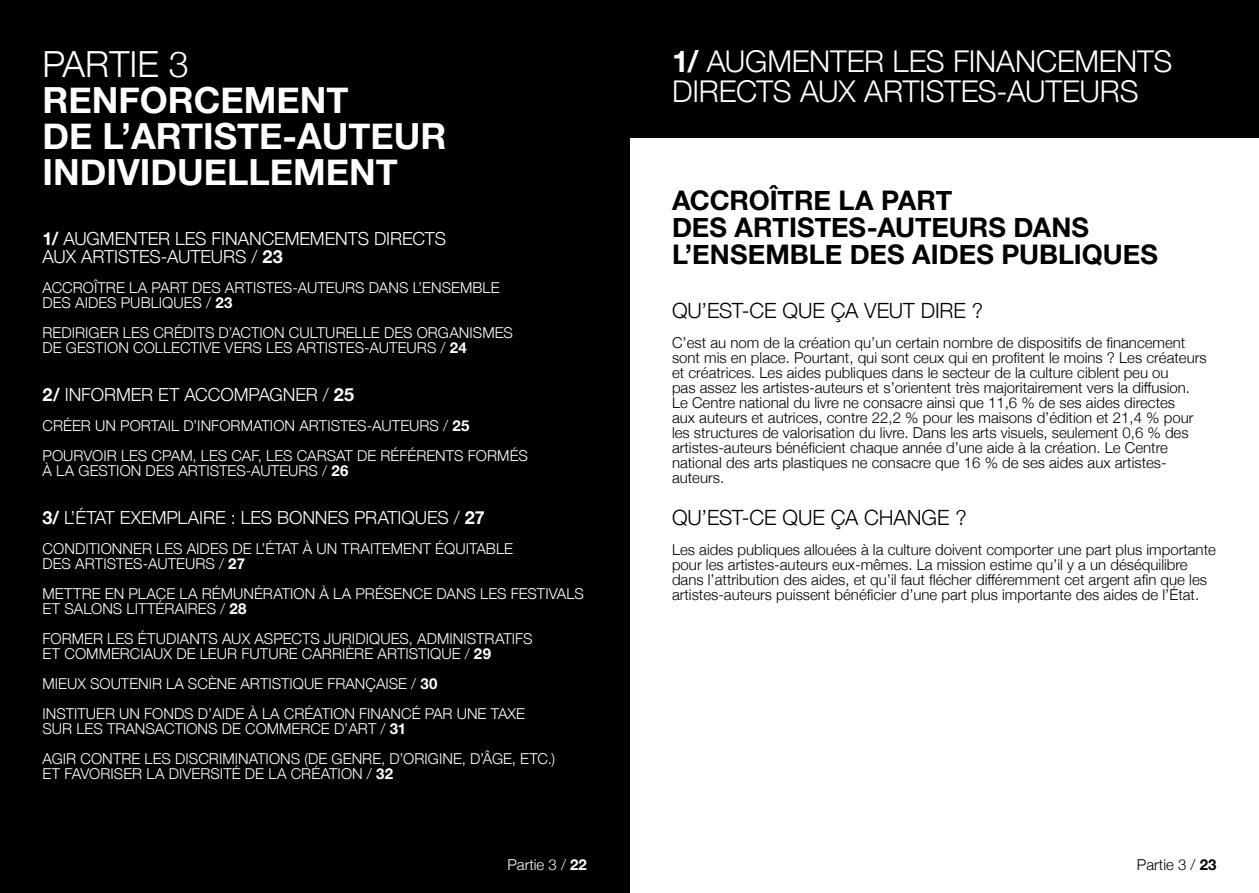
<style>
.page{position:relative;width:1259px;height:893px;background:#fff}
.page>*{position:absolute;margin:0;border:0;box-sizing:border-box;transform-origin:0 0}
.t1{font:700 36px "Helvetica Neue";color:#fff}
.t2{font:300 36px "Helvetica Neue";color:#fff}
.t3{font:300 30px/30px "Helvetica Neue";letter-spacing:-.005em;color:#fff}
.t4{font:700 27px/27px "Helvetica Neue";color:#000}
.t5{font:300 21px "Helvetica Neue";letter-spacing:-.005em;color:#000}
.t6{font:300 18px "Helvetica Neue";letter-spacing:-.005em;color:#fff}
.t7{font:300 15px/15px "Helvetica Neue";color:#000}
.t8{font:300 15px/15px "Helvetica Neue";letter-spacing:.005em;color:#fff}
.s1{font-weight:700}
</style>
<div class="page">
<div style="left:0;top:0;width:629px;height:893px;background:#000"></div>
<div style="left:629px;top:0;width:630px;height:138px;background:#000"></div>
<p class="t2" style="left:43px;top:35px;width:148px">PARTIE 3</p>
<p class="t1" style="left:43px;top:72px;width:308px">RENFORCEMENT</p>
<p class="t1" style="left:43px;top:108px;width:405px">DE L’ARTISTE-AUTEUR</p>
<p class="t1" style="left:43px;top:144px;width:357px">INDIVIDUELLEMENT</p>
<p class="t6" style="left:43px;top:224px;width:405px"><span class="s1">1/</span> AUGMENTER LES FINANCEMEMENTS DIRECTS</p>
<p class="t6" style="left:43px;top:242px;width:242px">AUX ARTISTES-AUTEURS / <span class="s1">23</span></p>
<p class="t8" style="left:43px;top:279px;width:458px">ACCROÎTRE LA PART DES ARTISTES-AUTEURS DANS L’ENSEMBLE</p>
<p class="t8" style="left:43px;top:294px;width:191px">DES AIDES PUBLIQUES / <span class="s1">23</span></p>
<p class="t8" style="left:43px;top:324px;width:472px">REDIRIGER LES CRÉDITS D’ACTION CULTURELLE DES ORGANISMES</p>
<p class="t8" style="left:43px;top:339px;width:426px">DE GESTION COLLECTIVE VERS LES ARTISTES-AUTEURS / <span class="s1">24</span></p>
<p class="t6" style="left:43px;top:380px;width:313px"><span class="s1">2/</span> INFORMER ET ACCOMPAGNER / <span class="s1">25</span></p>
<p class="t8" style="left:43px;top:417px;width:428px">CRÉER UN PORTAIL D’INFORMATION ARTISTES-AUTEURS / <span class="s1">25</span></p>
<p class="t8" style="left:43px;top:447px;width:487px">POURVOIR LES CPAM, LES CAF, LES CARSAT DE RÉFÉRENTS FORMÉS</p>
<p class="t8" style="left:43px;top:462px;width:307px">À LA GESTION DES ARTISTES-AUTEURS / <span class="s1">26</span></p>
<p class="t6" style="left:43px;top:503px;width:444px"><span class="s1">3/</span> L’ÉTAT EXEMPLAIRE : LES BONNES PRATIQUES / <span class="s1">27</span></p>
<p class="t8" style="left:43px;top:540px;width:472px">CONDITIONNER LES AIDES DE L’ÉTAT À UN TRAITEMENT ÉQUITABLE</p>
<p class="t8" style="left:43px;top:555px;width:204px">DES ARTISTES-AUTEURS / <span class="s1">27</span></p>
<p class="t8" style="left:43px;top:585px;width:543px">METTRE EN PLACE LA RÉMUNÉRATION À LA PRÉSENCE DANS LES FESTIVALS<br>ET SALONS LITTÉRAIRES / <span class="s1">28</span></p>
<p class="t8" style="left:43px;top:630px;width:491px">FORMER LES ÉTUDIANTS AUX ASPECTS JURIDIQUES, ADMINISTRATIFS</p>
<p class="t8" style="left:43px;top:645px;width:450px">ET COMMERCIAUX DE LEUR FUTURE CARRIÈRE ARTISTIQUE / <span class="s1">29</span></p>
<p class="t8" style="left:43px;top:675px;width:396px">MIEUX SOUTENIR LA SCÈNE ARTISTIQUE FRANÇAISE / <span class="s1">30</span></p>
<p class="t8" style="left:43px;top:705px;width:484px">INSTITUER UN FONDS D’AIDE À LA CRÉATION FINANCÉ PAR UNE TAXE</p>
<p class="t8" style="left:43px;top:720px;width:365px">SUR LES TRANSACTIONS DE COMMERCE D’ART / <span class="s1">31</span></p>
<p class="t8" style="left:43px;top:750px;width:514px">AGIR CONTRE LES DISCRIMINATIONS (DE GENRE, D’ORIGINE, D’ÂGE, ETC.)</p>
<p class="t8" style="left:43px;top:765px;width:352px">ET FAVORISER LA DIVERSITÉ DE LA CRÉATION / <span class="s1">32</span></p>
<p class="t3" style="left:672px;top:44px;width:502px"><span class="s1">1/</span> AUGMENTER LES FINANCEMENTS<br>DIRECTS AUX ARTISTES-AUTEURS</p>
<p class="t4" style="left:672px;top:187px;width:282px">ACCROÎTRE LA PART</p>
<p class="t4" style="left:672px;top:214px;width:487px">DES ARTISTES-AUTEURS DANS<br>L’ENSEMBLE DES AIDES PUBLIQUES</p>
<p class="t5" style="left:672px;top:293px;width:313px">QU’EST-CE QUE ÇA VEUT DIRE ?</p>
<p class="t7" style="left:672px;top:334px;width:536px">C’est au nom de la création qu’un certain nombre de dispositifs de financement sont mis en place. Pourtant, qui sont ceux qui en profitent le moins ? Les créateurs et créatrices. Les aides publiques dans le secteur de la culture ciblent peu ou<br>pas assez les artistes-auteurs et s’orientent très majoritairement vers la diffusion.<br>Le Centre national du livre ne consacre ainsi que 11,6 % de ses aides directes<br>aux auteurs et autrices, contre 22,2 % pour les maisons d’édition et 21,4 % pour les structures de valorisation du livre. Dans les arts visuels, seulement 0,6 % des artistes-auteurs bénéficient chaque année d’une aide à la création. Le Centre national des arts plastiques ne consacre que 16 % de ses aides aux artistes&shy;auteurs.</p>
<p class="t5" style="left:672px;top:500px;width:296px">QU’EST-CE QUE ÇA CHANGE ?</p>
<p class="t7" style="left:672px;top:541px;width:545px">Les aides publiques allouées à la culture doivent comporter une part plus importante pour les artistes-auteurs eux-mêmes. La mission estime qu’il y a un déséquilibre dans l’attribution des aides, et qu’il faut flécher différemment cet argent afin que les artistes-auteurs puissent bénéficier d’une part plus importante des aides de l’État.</p>
<p class="t8" style="left:507px;top:856px;width:81px">Partie 3 / <span class="s1">22</span></p>
<p class="t7" style="left:1137px;top:856px;width:81px">Partie 3 / <span class="s1">23</span></p>
</div>
